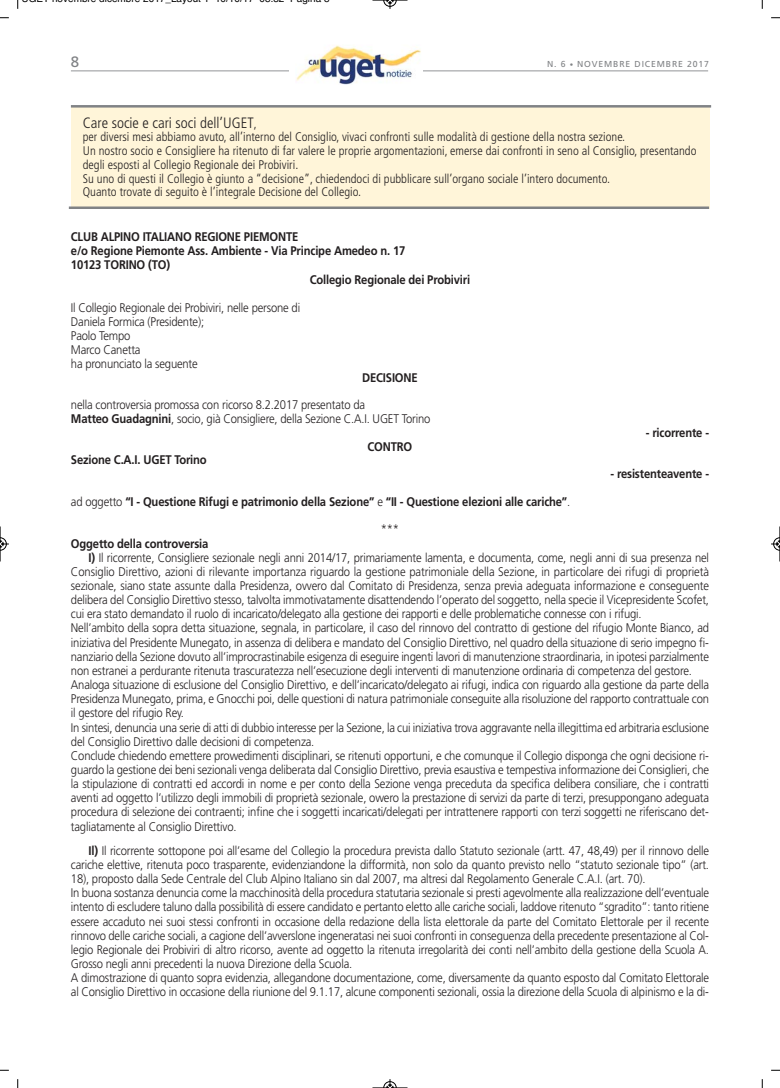
<style>
.page{position:relative;width:780px;height:1088px;background:#fff}
.page>*{position:absolute;margin:0;border:0;box-sizing:border-box;transform-origin:0 0}
.t1{font:300 condensed 15px "Frutiger LT Std";color:#231f20}
.t2{font:15px "Frutiger LT Std";color:#808285}
.t3{font:300 12.5px/14.1px "Frutiger LT Std";letter-spacing:-.015em;color:#231f20;scale:.9 1}
.t4{font:300 condensed 12.5px/13.8px "Frutiger LT Std";color:#231f20}
.t5{font:700 12.5px "Frutiger LT Std";letter-spacing:-.015em;color:#231f20;scale:.9 1}
.t6{font:10px "Helvetica";color:#000}
.t7{font:8.62px "Frutiger LT Std";letter-spacing:.1em;color:#808285}
.s1{font-size:6.88px}
.s2{font-size:12.5px}
.s3{font-weight:700}
.s4{font-weight:300}
</style>
<div class="page">
<hr style="left:71px;top:71px;width:637px;height:1px;background:#939598">
<div style="left:289px;top:36px;width:134px;height:48px;background:#fff"></div>
<img style="left:296px;top:45px;width:125px;height:39px">
<div style="left:71px;top:106px;width:638px;height:102px;background:#fff5d9"></div>
<hr style="left:71px;top:105px;width:640px;height:3px;background:#808285">
<hr style="left:69px;top:206px;width:640px;height:3px;background:#808285">
<svg style="left:17px;top:0;width:2px;height:9px"></svg>
<svg style="left:0;top:17px;width:9px;height:2px"></svg>
<svg style="left:761px;top:0;width:2px;height:9px"></svg>
<svg style="left:771px;top:17px;width:9px;height:2px"></svg>
<svg style="left:17px;top:1079px;width:2px;height:9px"></svg>
<svg style="left:761px;top:1079px;width:2px;height:9px"></svg>
<hr style="left:372px;top:0;width:35px;height:1px;background:#000">
<svg style="left:383px;top:0;width:13px;height:9px"></svg>
<hr style="left:372px;top:1087px;width:35px;height:1px;background:#000">
<svg style="left:383px;top:1079px;width:13px;height:9px"></svg>
<hr style="left:0;top:526px;width:1px;height:35px;background:#000">
<svg style="left:0;top:537px;width:9px;height:14px"></svg>
<hr style="left:779px;top:526px;width:1px;height:35px;background:#000">
<svg style="left:771px;top:537px;width:9px;height:14px"></svg>
<p class="t6" style="left:165px;top:-5px;width:23px">_ y</p>
<p class="t6" style="left:302px;top:-5px;width:7px">g</p>
<p class="t2" style="left:71px;top:53px;width:10px">8</p>
<p class="t7" style="left:547px;top:59px;width:163px">N. 6 <span class="s1">•</span> NOVEMBRE DICEMBRE 2017</p>
<p class="t1" style="left:83px;top:116px;width:175px">Care socie e cari soci dell’UGET<span class="s2">,</span></p>
<p class="t4" style="left:83px;top:131px;width:615px">per diversi mesi abbiamo avuto, all’interno del Consiglio, vivaci confronti sulle modalità di gestione della nostra sezione.<br>Un nostro socio e Consigliere ha ritenuto di far valere le proprie argomentazioni, emerse dai confronti in seno al Consiglio, presentando degli esposti al Collegio Regionale dei Probiviri.<br>Su uno di questi il Collegio è giunto a “decisione”, chiedendoci di pubblicare sull’organo sociale l’intero documento.<br>Quanto trovate di seguito è l’integrale Decisione del Collegio.</p>
<p class="t5" style="left:71px;top:232px;width:254px">CLUB ALPINO ITALIANO REGIONE PIEMONTE</p>
<p class="t5" style="left:71px;top:246px;width:373px">e/o Regione Piemonte Ass. Ambiente - Via Principe Amedeo n. 17</p>
<p class="t5" style="left:71px;top:260px;width:112px">10123 TORINO (TO)</p>
<p class="t5" style="left:310px;top:274px;width:180px">Collegio Regionale dei Probiviri</p>
<p class="t3" style="left:71px;top:301px;width:256px">Il Collegio Regionale dei Probiviri, nelle persone di<br>Daniela Formica (Presidente);<br>Paolo Tempo<br>Marco Canetta<br>ha pronunciato la seguente</p>
<p class="t5" style="left:362px;top:372px;width:63px">DECISIONE</p>
<p class="t3" style="left:71px;top:399px;width:401px;line-height:13.8px">nella controversia promossa con ricorso 8.2.2017 presentato da<br><span class="s3">Matteo Guadagnini</span>, socio, già Consigliere, della Sezione C.A.I. UGET Torino</p>
<p class="t5" style="left:71px;top:455px;width:152px">Sezione C.A.I. UGET Torino</p>
<p class="t5" style="left:367px;top:441px;width:51px">CONTRO</p>
<p class="t5" style="left:645px;top:427px;width:72px">- ricorrente -</p>
<p class="t5" style="left:610px;top:469px;width:111px">- resistenteavente -</p>
<p class="t5" style="left:71px;top:496px;width:556px"><span class="s4">ad oggetto</span> “I - Questione Rifugi e patrimonio della Sezione” <span class="s4">e</span> “II - Questione elezioni alle cariche”<span class="s4">.</span></p>
<p class="t3" style="left:381px;top:523px;width:22px">***</p>
<p class="t5" style="left:71px;top:538px;width:154px">Oggetto della controversia</p>
<p class="t3" style="left:89px;top:551px;width:690px"><span class="s3">I)</span> Il ricorrente, Consigliere sezionale negli anni 2014/17, primariamente lamenta, e documenta, come, negli anni di sua presenza nel</p>
<p class="t3" style="left:71px;top:565px;width:710px">Consiglio Direttivo, azioni di rilevante importanza riguardo la gestione patrimoniale della Sezione, in particolare dei rifugi di proprietà</p>
<p class="t3" style="left:71px;top:579px;width:710px">sezionale, siano state assunte dalla Presidenza, ovvero dal Comitato di Presidenza, senza previa adeguata informazione e conseguente</p>
<p class="t3" style="left:71px;top:594px;width:710px">delibera del Consiglio Direttivo stesso, talvolta immotivatamente disattendendo l’operato del soggetto, nella specie il Vicepresidente Scofet,</p>
<p class="t3" style="left:71px;top:608px;width:635px">cui era stato demandato il ruolo di incaricato/delegato alla gestione dei rapporti e delle problematiche connesse con i rifugi.</p>
<p class="t3" style="left:71px;top:622px;width:710px">Nell’ambito della sopra detta situazione, segnala, in particolare, il caso del rinnovo del contratto di gestione del rifugio Monte Bianco, ad</p>
<p class="t3" style="left:71px;top:636px;width:710px">iniziativa del Presidente Munegato, in assenza di delibera e mandato del Consiglio Direttivo, nel quadro della situazione di serio impegno fi-</p>
<p class="t3" style="left:71px;top:650px;width:710px">nanziario della Sezione dovuto all’improcrastinabile esigenza di eseguire ingenti lavori di manutenzione straordinaria, in ipotesi parzialmente</p>
<p class="t3" style="left:71px;top:664px;width:691px">non estranei a perdurante ritenuta trascuratezza nell’esecuzione degli interventi di manutenzione ordinaria di competenza del gestore.</p>
<p class="t3" style="left:71px;top:679px;width:710px">Analoga situazione di esclusione del Consiglio Direttivo, e dell’incaricato/delegato ai rifugi, indica con riguardo alla gestione da parte della</p>
<p class="t3" style="left:71px;top:693px;width:710px">Presidenza Munegato, prima, e Gnocchi poi, delle questioni di natura patrimoniale conseguite alla risoluzione del rapporto contrattuale con</p>
<p class="t3" style="left:71px;top:707px;width:127px">il gestore del rifugio Rey.</p>
<p class="t3" style="left:71px;top:721px;width:710px">In sintesi, denuncia una serie di atti di dubbio interesse per la Sezione, la cui iniziativa trova aggravante nella illegittima ed arbitraria esclusione</p>
<p class="t3" style="left:71px;top:735px;width:272px">del Consiglio Direttivo dalle decisioni di competenza.</p>
<p class="t3" style="left:71px;top:749px;width:710px">Conclude chiedendo emettere prowedimenti disciplinari, se ritenuti opportuni, e che comunque il Collegio disponga che ogni decisione ri-</p>
<p class="t3" style="left:71px;top:763px;width:710px">guardo la gestione dei beni sezionali venga deliberata dal Consiglio Direttivo, previa esaustiva e tempestiva informazione dei Consiglieri, che</p>
<p class="t3" style="left:71px;top:778px;width:710px">la stipulazione di contratti ed accordi in nome e per conto della Sezione venga preceduta da specifica delibera consiliare, che i contratti</p>
<p class="t3" style="left:71px;top:792px;width:710px">aventi ad oggetto l’utilizzo degli immobili di proprietà sezionale, owero la prestazione di servizi da parte di terzi, presuppongano adeguata</p>
<p class="t3" style="left:71px;top:806px;width:710px">procedura di selezione dei contraenti; infine che i soggetti incaricati/delegati per intrattenere rapporti con terzi soggetti ne riferiscano det-</p>
<p class="t3" style="left:71px;top:820px;width:185px">tagliatamente al Consiglio Direttivo.</p>
<p class="t3" style="left:71px;top:844px;width:710px;text-indent:18px"><span class="s3">Il)</span> Il ricorrente sottopone poi all’esame del Collegio la procedura prevista dallo Statuto sezionale (artt. 47, 48,49) per il rinnovo delle cariche elettive, ritenuta poco trasparente, evidenziandone la difformità, non solo da quanto previsto nello “statuto sezionale tipo” (art.<br>18), proposto dalla Sede Centrale del Club Alpino Italiano sin dal 2007, ma altresi dal Regolamento Generale C.A.I. (art. 70).<br>In buona sostanza denuncia come la macchinosità della procedura statutaria sezionale si presti agevolmente alla realizzazione dell’eventuale intento di escludere taluno dalla possibilità di essere candidato e pertanto eletto alle cariche sociali, laddove ritenuto “sgradito”: tanto ritiene essere accaduto nei suoi stessi confronti in occasione della redazione della lista elettorale da parte del Comitato Elettorale per il recente rinnovo delle cariche sociali, a cagione dell’avverslone ingeneratasi nei suoi confronti in conseguenza della precedente presentazione al Col&shy;legio Regionale dei Probiviri di altro ricorso, avente ad oggetto la ritenuta irregolarità dei conti nell’ambito della gestione della Scuola A.<br>Grosso negli anni precedenti la nuova Direzione della Scuola.<br>A dimostrazione di quanto sopra evidenzia, allegandone documentazione, come, diversamente da quanto esposto dal Comitato Elettorale al Consiglio Direttivo in occasione della riunione del 9.1.17, alcune componenti sezionali, ossia la direzione della Scuola di alpinismo e la di-</p>
</div>
